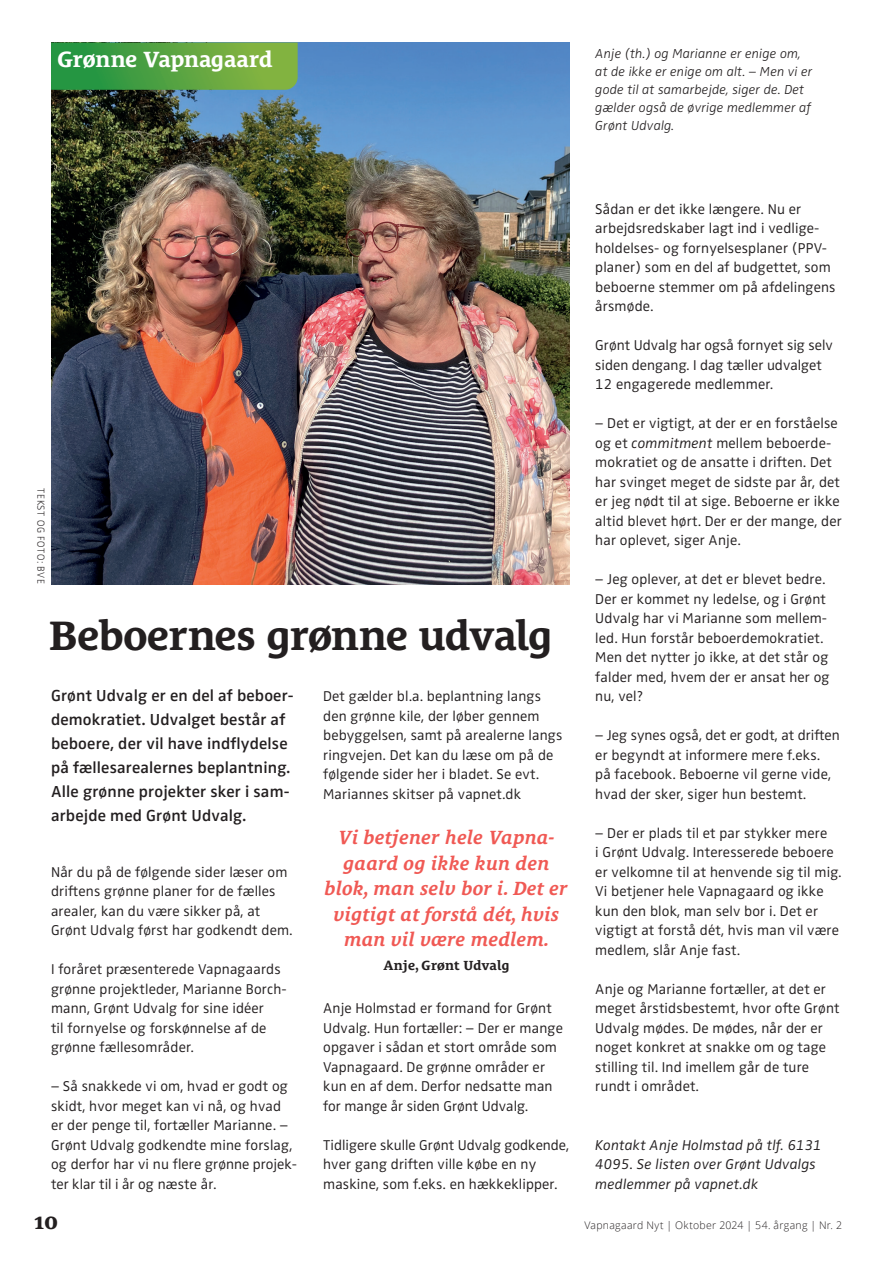
<style>
.page{position:relative;width:893px;height:1263px;background:#fff}
.page>*{position:absolute;margin:0;border:0;box-sizing:border-box;transform-origin:0 0}
.Overskrift{font:700 42px "Le Monde Courrier Std";letter-spacing:-.02em;color:#231f20}
.t1{font:700 24px "Meta Serif Pro";color:#231f20}
.Tekst{font:700 22.5px "Le Monde Courrier Std";letter-spacing:-.01em;color:#fff}
.Citat{font:italic 700 19.5px/25.5px "Le Monde Courrier Std";letter-spacing:.01em;color:#f05954;text-align:center}
.Manchet{font:600 16.5px/24px "Zwo Pro";letter-spacing:.01em;color:#231f20}
.Tekst-2{font:300 14.7px/19.5px "Zwo Pro";letter-spacing:.01em;color:#231f20}
.Tekst-3{font:italic 300 14.7px/19.5px "Zwo Pro";letter-spacing:.01em;color:#231f20}
.Billedtekst{font:italic 300 13.5px/18px "Zwo Pro";letter-spacing:.01em;color:#231f20}
.Citat_navn_mv{font:700 13.5px "Le Monde Courrier Std";letter-spacing:.01em;color:#231f20}
.t2{font:300 10.5px "Open Sans";letter-spacing:.03em;color:#231f20}
.Foto_og_kilde{font:300 expanded 10.5px "Zwo Pro";letter-spacing:.05em;color:#231f20}
.s1{font-style:italic}
</style>
<div class="page">
<img style="left:51px;top:43px;width:519px;height:541px">
<svg style="left:51px;top:43px;width:247px;height:47px;background:#55a342"></svg>
<p class="Tekst" style="left:57px;top:46px;width:216px">Grønne Vapnagaard</p>
<p class="Billedtekst" style="left:595px;top:43px;width:219px">Anje (th.) og Marianne er enige om, at de ikke er enige om alt. – Men vi er gode til at samarbejde, siger de. Det gælder også de øvrige medlemmer af<br>Grønt Udvalg.</p>
<p class="Foto_og_kilde" style="left:49px;top:488px;width:97px;rotate:90deg">TEKST OG FOTO: BVE</p>
<p class="Overskrift" style="left:49px;top:611px;width:506px">Beboernes grønne udvalg</p>
<p class="Manchet" style="left:51px;top:683px;width:244px">Grønt Udvalg er en del af beboer&shy;demokratiet. Udvalget består af beboere, der vil have indflydelse på fællesarealernes beplantning.<br>Alle grønne projekter sker i sam&shy;arbejde med Grønt Udvalg.</p>
<p class="Tekst-2" style="left:51px;top:861px;width:243px">Når du på de følgende sider læser om driftens grønne planer for de fælles arealer, kan du være sikker på, at Grønt Udvalg først har godkendt dem.</p>
<p class="Tekst-2" style="left:51px;top:959px;width:237px">I foråret præsenterede Vapnagaards grønne projektleder, Marianne Borch&shy;mann, Grønt Udvalg for sine idéer<br>til fornyelse og forskønnelse af de grønne fællesområder.</p>
<p class="Tekst-2" style="left:51px;top:1076px;width:247px">– Så snakkede vi om, hvad er godt og skidt, hvor meget kan vi nå, og hvad er der penge til, fortæller Marianne. – Grønt Udvalg godkendte mine forslag, og derfor har vi nu flere grønne projek&shy;ter klar til i år og næste år.</p>
<p class="Tekst-2" style="left:323px;top:686px;width:241px">Det gælder bl.a. beplantning langs den grønne kile, der løber gennem bebyggelsen, samt på arealerne langs ringvejen. Det kan du læse om på de følgende sider her i bladet. Se evt.<br>Mariannes skitser på vapnet.dk</p>
<p class="Citat" style="left:325px;top:824px;width:245px">Vi betjener hele Vapna&shy;gaard og ikke kun den blok, man selv bor i. Det er vigtigt at forstå dét, hvis man vil være medlem.</p>
<p class="Citat_navn_mv" style="left:383px;top:957px;width:128px">Anje, Grønt Udvalg</p>
<p class="Tekst-2" style="left:323px;top:998px;width:241px">Anje Holmstad er formand for Grønt Udvalg. Hun fortæller: – Der er mange opgaver i sådan et stort område som Vapnagaard. De grønne områder er kun en af dem. Derfor nedsatte man for mange år siden Grønt Udvalg.</p>
<p class="Tekst-2" style="left:323px;top:1134px;width:248px">Tidligere skulle Grønt Udvalg godkende, hver gang driften ville købe en ny maskine, som f.eks. en hækkeklipper.</p>
<p class="Tekst-2" style="left:595px;top:198px;width:232px">Sådan er det ikke længere. Nu er arbejdsredskaber lagt ind i vedlige&shy;holdelses- og fornyelsesplaner (PPV-</p>
<p class="Tekst-2" style="left:595px;top:257px;width:242px">planer) som en del af budgettet, som beboerne stemmer om på afdelingens årsmøde.</p>
<p class="Tekst-2" style="left:595px;top:335px;width:239px">Grønt Udvalg har også fornyet sig selv siden dengang. I dag tæller udvalget<br>12 engagerede medlemmer.</p>
<p class="Tekst-2" style="left:595px;top:413px;width:248px">– Det er vigtigt, at der er en forståelse og et <span class="s1">commitment</span> mellem beboerde&shy;mokratiet og de ansatte i driften. Det har svinget meget de sidste par år, det er jeg nødt til at sige. Beboerne er ikke altid blevet hørt. Der er der mange, der har oplevet, siger Anje.</p>
<p class="Tekst-2" style="left:595px;top:569px;width:236px">– Jeg oplever, at det er blevet bedre.<br>Der er kommet ny ledelse, og i Grønt<br>Udvalg har vi Marianne som mellem&shy;led. Hun forstår beboerdemokratiet.<br>Men det nytter jo ikke, at det står og falder med, hvem der er ansat her og nu, vel?</p>
<p class="Tekst-2" style="left:595px;top:725px;width:246px">– Jeg synes også, det er godt, at driften er begyndt at informere mere f.eks.<br>på facebook. Beboerne vil gerne vide, hvad der sker, siger hun bestemt.</p>
<p class="Tekst-2" style="left:595px;top:822px;width:248px">– Der er plads til et par stykker mere<br>i Grønt Udvalg. Interesserede beboere er velkomne til at henvende sig til mig.</p>
<p class="Tekst-2" style="left:595px;top:881px;width:245px">Vi betjener hele Vapnagaard og ikke kun den blok, man selv bor i. Det er vigtigt at forstå dét, hvis man vil være medlem, slår Anje fast.</p>
<p class="Tekst-2" style="left:595px;top:978px;width:246px">Anje og Marianne fortæller, at det er meget årstidsbestemt, hvor ofte Grønt<br>Udvalg mødes. De mødes, når der er noget konkret at snakke om og tage stilling til. Ind imellem går de ture rundt i området.</p>
<p class="Tekst-3" style="left:595px;top:1134px;width:228px">Kontakt Anje Holmstad på tlf. 6131<br>4095. Se listen over Grønt Udvalgs medlemmer på vapnet.dk</p>
<p class="t1" style="left:34px;top:1201px;width:26px">10</p>
<p class="t2" style="left:584px;top:1218px;width:259px">Vapnagaard Nyt | Oktober 2024 | 54. årgang | Nr. 2</p>
</div>
